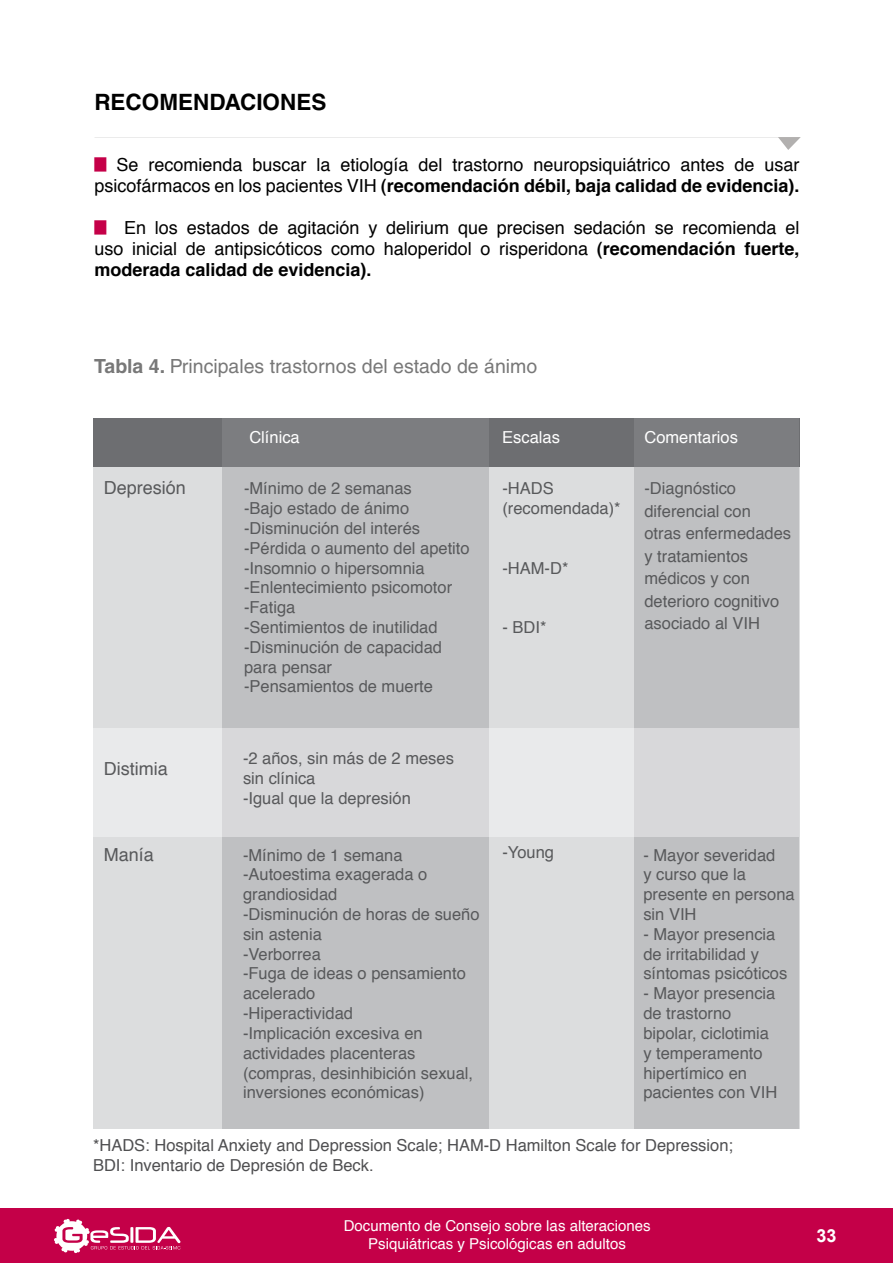
<style>
.page{position:relative;width:893px;height:1263px;background:#fff}
.page>*{position:absolute;margin:0;border:0;box-sizing:border-box;transform-origin:0 0}
.t1{font:700 22.5px "Helvetica LT Std";color:#000}
.t2{font:19.5px "Helvetica LT Std";color:#787878}
.t3{font:18px/21px "Helvetica";color:#000}
.t4{font:18px "Helvetica";color:#58595b}
.t5{font:700 18px "Arial";color:#fff}
.t6{font:16.5px/19.8px "Helvetica";color:#58595b}
.t7{font:16.5px/19.8px "Helvetica";color:#4f4f51}
.t8{font:16.5px "Helvetica";color:#fff}
.t9{font:15px/18px "Helvetica";color:#fff;text-align:center}
.s1{font-weight:700}
</style>
<div class="page">
<div style="left:0;top:1209px;width:893px;height:54px;background:#c40048"></div>
<svg style="left:54px;top:1219px;width:126px;height:34px"></svg>
<div style="left:93px;top:418px;width:706px;height:711px;background:#dcddde"></div>
<div style="left:93px;top:418px;width:706px;height:49px;background:#6d6e71"></div>
<svg style="left:634px;top:418px;width:165px;height:711px;background:#b9babc"></svg>
<svg style="left:222px;top:418px;width:267px;height:711px;background:#b9babc"></svg>
<div style="left:94px;top:728px;width:705px;height:108px;background:linear-gradient(to right,#e3e3e5,#dadbdc)"></div>
<svg style="left:778px;top:137px;width:23px;height:13px"></svg>
<h1 class="t1" style="left:94px;top:88px;width:233px">RECOMENDACIONES</h1>
<p class="t3" style="left:94px;top:155px;width:706px"><sup>█</sup> Se recomienda buscar la etiología del trastorno neuropsiquiátrico antes de usar psicofármacos en los pacientes VIH <span class="s1">(recomendación débil, baja calidad de evidencia).</span></p>
<p class="t3" style="left:94px;top:218px;width:706px;text-align:justify"><sup>█</sup> En los estados de agitación y delirium que precisen sedación se recomienda el uso inicial de antipsicóticos como haloperidol o risperidona <span class="s1">(recomendación fuerte, moderada calidad de evidencia).</span></p>
<p class="t2" style="left:94px;top:355px;width:444px"><span class="s1">Tabla 4.</span> Principales trastornos del estado de ánimo</p>
<p class="t4" style="left:104px;top:474px;width:84px">Depresión</p>
<p class="t8" style="left:249px;top:424px;width:52px">Clínica</p>
<p class="t8" style="left:502px;top:424px;width:59px">Escalas</p>
<p class="t8" style="left:644px;top:424px;width:95px">Comentarios</p>
<p class="t6" style="left:244px;top:479px;width:227px">-Mínimo de 2 semanas<br>-Bajo estado de ánimo -Disminución del interés -Pérdida o aumento del apetito -Insomnio o hipersomnia -Enlentecimiento psicomotor -Fatiga<br>-Sentimientos de inutilidad -Disminución de capacidad para pensar<br>-Pensamientos de muerte</p>
<p class="t6" style="left:644px;top:478px;width:148px;line-height:22.5px">-Diagnóstico diferencial con otras enfermedades y tratamientos médicos y con deterioro cognitivo asociado al VIH</p>
<p class="t6" style="left:502px;top:479px;width:120px">-HADS (recomendada)*</p>
<p class="t6" style="left:502px;top:558px;width:67px">-HAM-D*</p>
<p class="t6" style="left:502px;top:618px;width:46px">- BDI*</p>
<p class="t4" style="left:104px;top:755px;width:65px">Distimia</p>
<p class="t6" style="left:243px;top:749px;width:212px">-2 años, sin más de 2 meses sin clínica<br>-Igual que la depresión</p>
<p class="t6" style="left:243px;top:845px;width:238px">-Mínimo de 1 semana -Autoestima exagerada o grandiosidad<br>-Disminución de horas de sueño sin astenia<br>-Verborrea<br>-Fuga de ideas o pensamiento acelerado<br>-Hiperactividad<br>-Implicación excesiva en actividades placenteras (compras, desinhibición sexual, inversiones económicas)</p>
<p class="t6" style="left:502px;top:843px;width:53px">-Young</p>
<p class="t6" style="left:643px;top:845px;width:153px">- Mayor severidad<br>y curso que la presente en persona sin VIH</p>
<p class="t4" style="left:104px;top:841px;width:52px">Manía</p>
<p class="t6" style="left:643px;top:925px;width:145px">- Mayor presencia de irritabilidad y síntomas psicóticos</p>
<p class="t6" style="left:643px;top:984px;width:135px">- Mayor presencia de trastorno bipolar, ciclotimia y temperamento hipertímico en pacientes con VIH</p>
<p class="t7" style="left:93px;top:1136px;width:642px">*HADS: Hospital Anxiety and Depression Scale; HAM-D Hamilton Scale for Depression;<br>BDI: Inventario de Depresión de Beck.</p>
<p class="t9" style="left:344px;top:1217px;width:308px">Documento de Consejo sobre las alteraciones<br>Psiquiátricas y Psicológicas en adultos</p>
<p class="t5" style="left:816px;top:1224px;width:22px">33</p>
</div>
